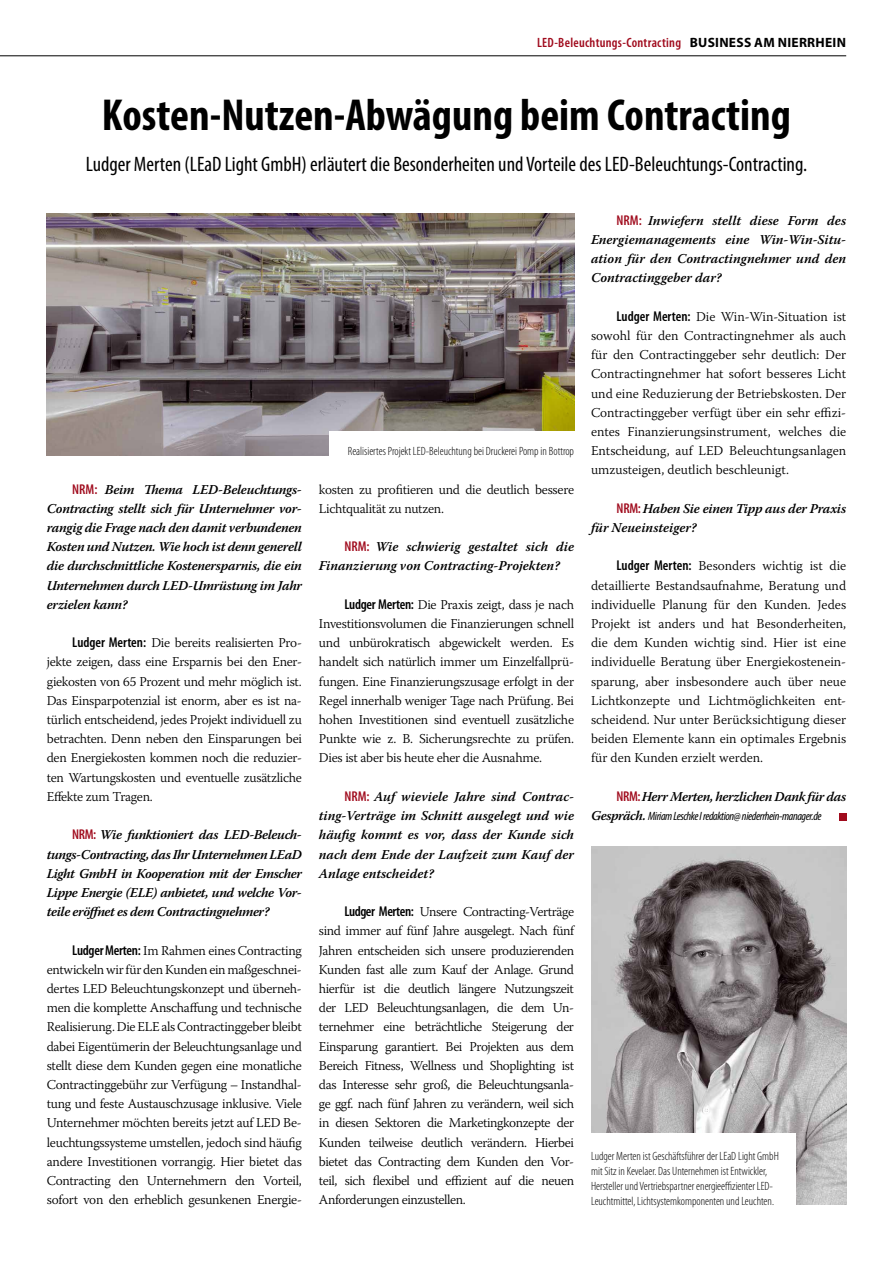
<style>
.page{position:relative;width:893px;height:1263px;background:#fff}
.page>*{position:absolute;margin:0;border:0;box-sizing:border-box;transform-origin:0 0}
.t1{font:700 condensed 45px "Myriad Pro";color:#000}
.t2{font:condensed 21px "Myriad Pro";color:#000}
.t3{font:300 13.5px/19.2px "Warnock Pro";letter-spacing:-.02em;color:#000;text-align:justify}
.t4{font:italic 600 13.5px/19.2px "Warnock Pro";letter-spacing:-.005em;color:#000;text-align:justify}
.t5{font:600 condensed 13.5px "Myriad Pro";letter-spacing:.02em;color:#a00b1d}
.t6{font:italic 600 13.5px "Warnock Pro";letter-spacing:-.025em;color:#000}
.t7{font:300 condensed 12px/15px "Myriad Pro";color:#000}
.t8{font:italic condensed 12px "Myriad Pro";letter-spacing:-.03em;color:#000}
.s1{font-weight:700;font-stretch:normal;color:#000}
.s2{font-family:"Myriad Pro";font-style:normal;font-stretch:condensed;font-size:14.25px;color:#a00b1d}
.s3{font-family:"Myriad Pro";font-weight:600;font-stretch:condensed;font-size:14.25px}
.s4{font-family:"Warnock Pro";font-weight:600;font-stretch:normal;font-size:13.5px}
</style>
<div class="page">
<hr style="left:0;top:55px;width:846px;height:1px;background:#000">
<img style="left:47px;top:213px;width:527px;height:242px">
<img style="left:591px;top:847px;width:255px;height:357px">
<div style="left:839px;top:813px;width:7px;height:7px;background:#a00b1d"></div>
<div style="left:588px;top:1133px;width:207px;height:77px;background:#fff"></div>
<div style="left:329px;top:432px;width:254px;height:28px;background:#fff"></div>
<p class="t5" style="left:537px;top:34px;width:310px">LED-Beleuchtungs-Contracting <span class="s1">BUSINESS AM NIERRHEIN</span></p>
<h1 class="t1" style="left:102px;top:87px;width:690px">Kosten-Nutzen-Abwägung beim Contracting</h1>
<h2 class="t2" style="left:86px;top:151px;width:723px">Ludger Merten (LEaD Light GmbH) erläutert die Besonderheiten und Vorteile des LED-Beleuchtungs-Contracting.</h2>
<p class="t4" style="left:47px;top:479px;width:257px;text-indent:26px"><span class="s2">NRM:</span> Beim Thema LED-Beleuchtungs-Contracting stellt sich für Unternehmer vor&shy;rangig die Frage nach den damit verbundenen Kosten und Nutzen. Wie hoch ist denn generell die durchschnittliche Kostenersparnis, die ein Unternehmen durch LED-Umrüstung im Jahr erzielen kann?</p>
<p class="t3" style="left:47px;top:633px;width:257px;text-indent:26px"><span class="s3">Ludger Merten:</span> Die bereits realisierten Pro&shy;jekte zeigen, dass eine Ersparnis bei den Ener&shy;giekosten von 65 Prozent und mehr möglich ist.<br>Das Einsparpotenzial ist enorm, aber es ist na&shy;türlich entscheidend, jedes Projekt individuell zu betrachten. Denn neben den Einsparungen bei den Energiekosten kommen noch die reduzier&shy;ten Wartungskosten und eventuelle zusätzliche Effekte zum Tragen.</p>
<p class="t4" style="left:47px;top:825px;width:257px;text-indent:26px"><span class="s2">NRM:</span> Wie funktioniert das LED-Beleuch&shy;tungs-Contracting, das Ihr Unternehmen LEaD Light GmbH in Kooperation mit der Emscher Lippe Energie (ELE) anbietet, und welche Vor&shy;teile eröffnet es dem Contractingnehmer?</p>
<p class="t3" style="left:47px;top:940px;width:257px;text-indent:26px"><span class="s3">Ludger Merten:</span> Im Rahmen eines Contracting entwickeln wir für den Kunden ein maßgeschnei&shy;dertes LED Beleuchtungskonzept und überneh&shy;men die komplette Anschaffung und technische Realisierung. Die ELE als Contractinggeber bleibt dabei Eigentümerin der Beleuchtungsanlage und stellt diese dem Kunden gegen eine monatliche Contractinggebühr zur Verfügung – Instandhal&shy;tung und feste Austauschzusage inklusive. Viele Unternehmer möchten bereits jetzt auf LED Be&shy;leuchtungssysteme umstellen, jedoch sind häufig andere Investitionen vorrangig. Hier bietet das Contracting den Unternehmern den Vorteil, sofort von den erheblich gesunkenen Energie-</p>
<p class="t7" style="left:348px;top:444px;width:228px">Realisiertes Projekt LED-Beleuchtung bei Druckerei Pomp in Bottrop</p>
<p class="t3" style="left:319px;top:479px;width:257px">kosten zu profitieren und die deutlich bessere<br>Lichtqualität zu nutzen.</p>
<p class="t4" style="left:319px;top:537px;width:257px;text-indent:26px"><span class="s2">NRM:</span> Wie schwierig gestaltet sich die<br>Finanzierung von Contracting-Projekten?</p>
<p class="t3" style="left:319px;top:595px;width:257px;text-indent:26px"><span class="s3">Ludger Merten:</span> Die Praxis zeigt, dass je nach Investitionsvolumen die Finanzierungen schnell und unbürokratisch abgewickelt werden. Es handelt sich natürlich immer um Einzelfallprü&shy;fungen. Eine Finanzierungszusage erfolgt in der Regel innerhalb weniger Tage nach Prüfung. Bei hohen Investitionen sind eventuell zusätzliche Punkte wie z. B. Sicherungsrechte zu prüfen.<br>Dies ist aber bis heute eher die Ausnahme.</p>
<p class="t4" style="left:319px;top:787px;width:257px;text-indent:26px"><span class="s2">NRM:</span> Auf wieviele Jahre sind Contrac&shy;ting-Verträge im Schnitt ausgelegt und wie häufig kommt es vor, dass der Kunde sich nach dem Ende der Laufzeit zum Kauf der Anlage entscheidet?</p>
<p class="t3" style="left:319px;top:902px;width:257px;text-indent:26px"><span class="s3">Ludger Merten:</span> Unsere Contracting-Verträge sind immer auf fünf Jahre ausgelegt. Nach fünf Jahren entscheiden sich unsere produzierenden Kunden fast alle zum Kauf der Anlage. Grund hierfür ist die deutlich längere Nutzungszeit der LED Beleuchtungsanlagen, die dem Un&shy;ternehmer eine beträchtliche Steigerung der Einsparung garantiert. Bei Projekten aus dem Bereich Fitness, Wellness und Shoplighting ist das Interesse sehr groß, die Beleuchtungsanla&shy;ge ggf. nach fünf Jahren zu verändern, weil sich in diesen Sektoren die Marketingkonzepte der Kunden teilweise deutlich verändern. Hierbei bietet das Contracting dem Kunden den Vor&shy;teil, sich flexibel und effizient auf die neuen Anforderungen einzustellen.</p>
<p class="t4" style="left:591px;top:211px;width:257px;text-indent:26px"><span class="s2">NRM:</span> Inwiefern stellt diese Form des Energiemanagements eine Win-Win-Situ&shy;ation für den Contractingnehmer und den Contractinggeber dar?</p>
<p class="t3" style="left:591px;top:307px;width:257px;text-indent:26px"><span class="s3">Ludger Merten:</span> Die Win-Win-Situation ist sowohl für den Contractingnehmer als auch für den Contractinggeber sehr deutlich: Der Contractingnehmer hat sofort besseres Licht und eine Reduzierung der Betriebskosten. Der Contractinggeber verfügt über ein sehr effizi&shy;entes Finanzierungsinstrument, welches die Entscheidung, auf LED Beleuchtungsanlagen umzusteigen, deutlich beschleunigt.</p>
<p class="t4" style="left:591px;top:499px;width:257px;text-indent:26px"><span class="s2">NRM:</span> Haben Sie einen Tipp aus der Praxis für Neueinsteiger?</p>
<p class="t3" style="left:591px;top:556px;width:257px;text-indent:26px"><span class="s3">Ludger Merten:</span> Besonders wichtig ist die detaillierte Bestandsaufnahme, Beratung und individuelle Planung für den Kunden. Jedes Projekt ist anders und hat Besonderheiten, die dem Kunden wichtig sind. Hier ist eine individuelle Beratung über Energiekostenein&shy;sparung, aber insbesondere auch über neue Lichtkonzepte und Lichtmöglichkeiten ent&shy;scheidend. Nur unter Berücksichtigung dieser beiden Elemente kann ein optimales Ergebnis für den Kunden erzielt werden.</p>
<p class="t6" style="left:617px;top:788px;width:231px"><span class="s2">NRM:</span>Herr Merten, herzlichen Dank für das</p>
<p class="t8" style="left:591px;top:809px;width:232px"><span class="s4">Gespräch.</span> Miriam Leschke I redaktion@ niederrhein-manager.de</p>
<p class="t7" style="left:591px;top:1148px;width:189px">Ludger Merten ist Geschäftsführer der LEaD Light GmbH mit Sitz in Kevelaer. Das Unternehmen ist Entwickler, Hersteller und Vertriebspartner energieeffizienter LED-Leuchtmittel, Lichtsystemkomponenten und Leuchten.</p>
</div>
